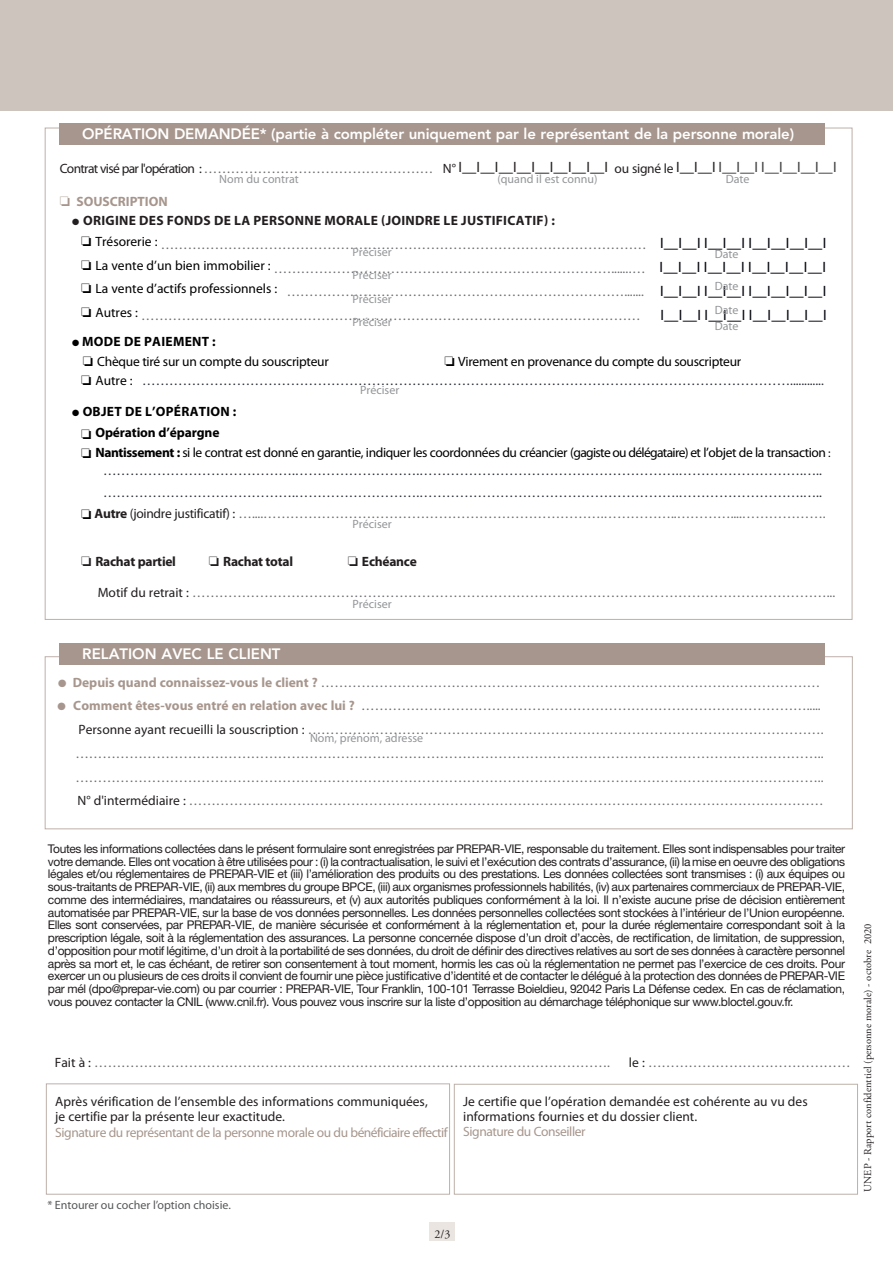
<style>
.page{position:relative;width:893px;height:1263px;background:#fff}
.page>*{position:absolute;margin:0;border:0;box-sizing:border-box;transform-origin:0 0}
.t1{font:800 15px "Avenir LT Std";letter-spacing:-.01em;color:#fff}
.t2{font:15px "Myriad Pro";color:#02030c}
.t3{font:13.5px/23.7px "Myriad Pro";color:#6c6d70}
.t4{font:13.5px/18px "Myriad Pro";letter-spacing:-.03em;color:#000001}
.t5{font:13.5px/15px "Myriad Pro";color:#231f20}
.t6{font:13.5px "Myriad Pro";color:#2b2e36}
.t7{font:13.5px "Myriad Pro";letter-spacing:-.05em;color:#231f20}
.t8{font:13.5px "Myriad Pro";letter-spacing:-.03em;color:#a7968d}
.t9{font:13.5px "Myriad Pro";letter-spacing:-.02em;color:#6c6d70}
.t10{font:700 13.5px "Myriad Pro";letter-spacing:.02em;color:#231f20}
.t11{font:700 13.5px "Myriad Pro";letter-spacing:.02em;color:#000001}
.t12{font:700 13.5px "Myriad Pro";letter-spacing:-.02em;color:#231f20}
.t13{font:700 13.5px "Myriad Pro";letter-spacing:-.01em;color:#000001}
.t14{font:700 13.5px "Myriad Pro";color:#a7968d}
.t15{font:12px/12.8px "Helvetica Neue LT Std";letter-spacing:-.03em;color:#231f20;text-align:justify}
.t16{font:12px "Myriad Pro";color:#939598}
.t17{font:12px "Myriad Pro";color:#57585a}
.t18{font:12px "Adobe Garamond Pro";color:#231f20}
.t19{font:10.5px "Adobe Garamond Pro";color:#231f20}
.s1{color:#6c6d70}
.s2{font-size:15px}
.s3{font-size:15px;color:#3e3e3f}
.s4{font-size:15px;color:#02030c}
.s5{color:#000001}
.s6{font-weight:700}
.s7{font-size:12px}
.s8{color:#2b2e36}
.s9{font-weight:700;color:#231f20}
.s10{color:#231f20}
.s11{color:#a7968d}
.s12{font-weight:700;color:#a7968d}
</style>
<div class="page">
<div style="left:429px;top:1222px;width:26px;height:18px;background:#eae5e1"></div>
<div style="left:60px;top:123px;width:765px;height:21px;background:#a7968d"></div>
<div style="left:60px;top:643px;width:765px;height:22px;background:#a7968d"></div>
<div style="left:46px;top:1083px;width:404px;height:111px;border:1px solid #beb0a9"></div>
<div style="left:454px;top:1084px;width:404px;height:110px;border:1px solid #beb0a9"></div>
<div style="left:0;top:0;width:893px;height:110px;background:#cdc4bd"></div>
<p class="t1" style="left:82px;top:125px;width:713px">OPÉRATION DEMANDÉE* (partie à compléter uniquement par le représentant de la personne morale)</p>
<p class="t7" style="left:60px;top:161px;width:778px">Contrat visé par l'opération : <span class="s1">……………………………………………</span> N° <span class="s2">I—I—I—I—I—I—I—I—I</span> ou signé le <span class="s2">I—I—I</span> <span class="s3">I—I—I I—I—I—I—I</span></p>
<p class="t16" style="left:219px;top:172px;width:81px">Nom du contrat</p>
<p class="t16" style="left:497px;top:172px;width:102px">(quand il est connu)</p>
<p class="t16" style="left:726px;top:172px;width:25px">Date</p>
<p class="t14" style="left:60px;top:194px;width:110px">□ SOUSCRIPTION</p>
<p class="t10" style="left:72px;top:213px;width:484px">● ORIGINE DES FONDS DE LA PERSONNE MORALE (JOINDRE LE JUSTIFICATIF) :</p>
<p class="t3" style="left:81px;top:233px;width:747px"><sup>□</sup> <sup>Trésorerie</sup> <sup>:</sup> ……………………………………………………………………………………………… <span class="s4">I—I—I I—I—I I—I—I—I—I</span></p>
<p class="t3" style="left:81px;top:256px;width:746px"><sup>□</sup> <sup>La</sup> <sup>vente</sup> <sup>d’un</sup> <sup>bien</sup> <sup>immobilier</sup> <sup>:</sup> ………………………………………………………………….......… <span class="s4">I—I—I I—I—I I—I—I—I—I</span></p>
<p class="t3" style="left:81px;top:280px;width:747px"><sup>□</sup> <sup>La</sup> <sup>vente</sup> <sup>d’actifs</sup> <sup>professionnels</sup> <sup>:</sup> …………………………………………………………………....... <span class="s4">I—I—I I—I—I I—I—I—I—I</span></p>
<p class="t3" style="left:81px;top:304px;width:561px"><sup>□</sup> <sup>Autres</sup> <sup>:</sup> …………………………………………………………………………………………………</p>
<p class="t2" style="left:660px;top:306px;width:168px">I—I—I I—I—I I—I—I—I—I</p>
<p class="t11" style="left:72px;top:334px;width:145px">● MODE DE PAIEMENT :</p>
<p class="t4" style="left:83px;top:352px;width:247px">□ Chèque tiré sur un compte du souscripteur</p>
<p class="t4" style="left:445px;top:352px;width:298px">□ Virement en provenance du compte du souscripteur</p>
<p class="t6" style="left:81px;top:373px;width:744px"><span class="s5">□ Autre :</span> ………………………………………………………………………………………………………………………………............</p>
<p class="t16" style="left:360px;top:383px;width:41px">Préciser</p>
<p class="t11" style="left:72px;top:404px;width:166px">● OBJET DE L’OPÉRATION :</p>
<p class="t13" style="left:81px;top:425px;width:140px">□ Opération d’épargne</p>
<p class="t4" style="left:103px;top:443px;width:729px;text-indent:-22px">□ <span class="s6">Nantissement :</span> si le contrat est donné en garantie, indiquer les coordonnées du créancier (gagiste ou délégataire) et l’objet de la transaction <span class="s7">: </span><span class="s8">…………………………………….……………………….………………………………………………….……………………….…..</span></p>
<p class="t6" style="left:103px;top:485px;width:720px">…………………………………….……………………….………………………………………………….……………………….…..</p>
<p class="t9" style="left:81px;top:506px;width:746px"><span class="s5">□</span> <span class="s9">Autre</span> <span class="s10">(joindre justificatif) :</span> …....………………………………………………………………….……………..…………....……………….</p>
<p class="t12" style="left:81px;top:554px;width:96px">□ Rachat partiel</p>
<p class="t12" style="left:209px;top:554px;width:86px">□ Rachat total</p>
<p class="t12" style="left:348px;top:554px;width:71px">□ Echéance</p>
<p class="t3" style="left:98px;top:581px;width:739px"><span class="s10">Motif du retrait :</span> ……………………………………………………………………………………………………………………………...</p>
<p class="t16" style="left:352px;top:245px;width:41px">Préciser</p>
<p class="t16" style="left:715px;top:247px;width:25px">Date</p>
<p class="t16" style="left:352px;top:269px;width:41px">Préciser</p>
<p class="t16" style="left:715px;top:279px;width:25px">Date</p>
<p class="t16" style="left:352px;top:292px;width:41px">Préciser</p>
<p class="t16" style="left:715px;top:303px;width:25px">Date</p>
<p class="t16" style="left:352px;top:316px;width:41px">Préciser</p>
<p class="t16" style="left:715px;top:319px;width:25px">Date</p>
<p class="t16" style="left:352px;top:517px;width:41px">Préciser</p>
<p class="t16" style="left:352px;top:597px;width:41px">Préciser</p>
<p class="t1" style="left:82px;top:645px;width:200px">RELATION AVEC LE CLIENT</p>
<p class="t3" style="left:58px;top:670px;width:764px"><span class="s11">●</span> <span class="s12">Depuis quand connaissez-vous le client ?</span> …………………………………………………………………………………………………</p>
<p class="t3" style="left:75px;top:694px;width:750px;text-indent:-18px"><span class="s11">●</span> <span class="s12">Comment êtes-vous entré en relation avec lui ?</span> ……………………………………………………………………………………….....<br><span class="s10">Personne ayant recueilli la souscription :</span> ……………………………………………………………………………………………………. ………………………………………………………………………………………………………………………………………………….. …………………………………………………………………………………………………………………………………………………..<br><span class="s10">N° d'intermédiaire :</span> ……………………………………………………………………………………………………………………………</p>
<p class="t16" style="left:310px;top:731px;width:115px">Nom, prénom, adresse</p>
<p class="t15" style="left:48px;top:842px;width:799px">Toutes les informations collectées dans le présent formulaire sont enregistrées par PREPAR-VIE, responsable du traitement. Elles sont indispensables pour traiter votre demande. Elles ont vocation à être utilisées pour : (i) la contractualisation, le suivi et l’exécution des contrats d’assurance, (ii) la mise en oeuvre des obligations légales et/ou réglementaires de PREPAR-VIE et (iii) l’amélioration des produits ou des prestations. Les données collectées sont transmises : (i) aux équipes ou sous-traitants de PREPAR-VIE, (ii) aux membres du groupe BPCE, (iii) aux organismes professionnels habilités, (iv) aux partenaires commerciaux de PREPAR-VIE, comme des intermédiaires, mandataires ou réassureurs, et (v) aux autorités publiques conformément à la loi. Il n’existe aucune prise de décision entièrement automatisée par PREPAR-VIE, sur la base de vos données personnelles. Les données personnelles collectées sont stockées à l’intérieur de l’Union européenne.<br>Elles sont conservées, par PREPAR-VIE, de manière sécurisée et conformément à la réglementation et, pour la durée réglementaire correspondant soit à la prescription légale, soit à la réglementation des assurances. La personne concernée dispose d’un droit d’accès, de rectification, de limitation, de suppression, d’opposition pour motif légitime, d’un droit à la portabilité de ses données, du droit de définir des directives relatives au sort de ses données à caractère personnel après sa mort et, le cas échéant, de retirer son consentement à tout moment, hormis les cas où la réglementation ne permet pas l’exercice de ces droits. Pour exercer un ou plusieurs de ces droits il convient de fournir une pièce justificative d’identité et de contacter le délégué à la protection des données de PREPAR-VIE par mél (dpo@prepar-vie.com) ou par courrier : PREPAR-VIE, Tour Franklin, 100-101 Terrasse Boieldieu, 92042 Paris La Défense cedex. En cas de réclamation, vous pouvez contacter la CNIL (www.cnil.fr). Vous pouvez vous inscrire sur la liste d’opposition au démarchage téléphonique sur www.bloctel.gouv.fr.</p>
<p class="t3" style="left:55px;top:1051px;width:557px"><span class="s10">Fait à :</span> …………………………………………………………………………………………………….</p>
<p class="t3" style="left:629px;top:1051px;width:223px"><span class="s10">le :</span> ………………………………………</p>
<p class="t5" style="left:55px;top:1094px;width:374px">Après vérification de l’ensemble des informations communiquées, je certifie par la présente leur exactitude.</p>
<p class="t8" style="left:55px;top:1125px;width:394px">Signature du représentant de la personne morale ou du bénéficiaire effectif</p>
<p class="t5" style="left:463px;top:1094px;width:346px">Je certifie que l’opération demandée est cohérente au vu des informations fournies et du dossier client.</p>
<p class="t8" style="left:463px;top:1124px;width:124px">Signature du Conseiller</p>
<p class="t17" style="left:47px;top:1199px;width:185px">* Entourer ou cocher l’option choisie.</p>
<p class="t18" style="left:434px;top:1227px;width:17px">2/3</p>
<p class="t19" style="left:861px;top:1192px;width:270px;rotate:-90deg">UNEP - Rapport confidenttiel (personne morale) - octobre 2020</p>
</div>
